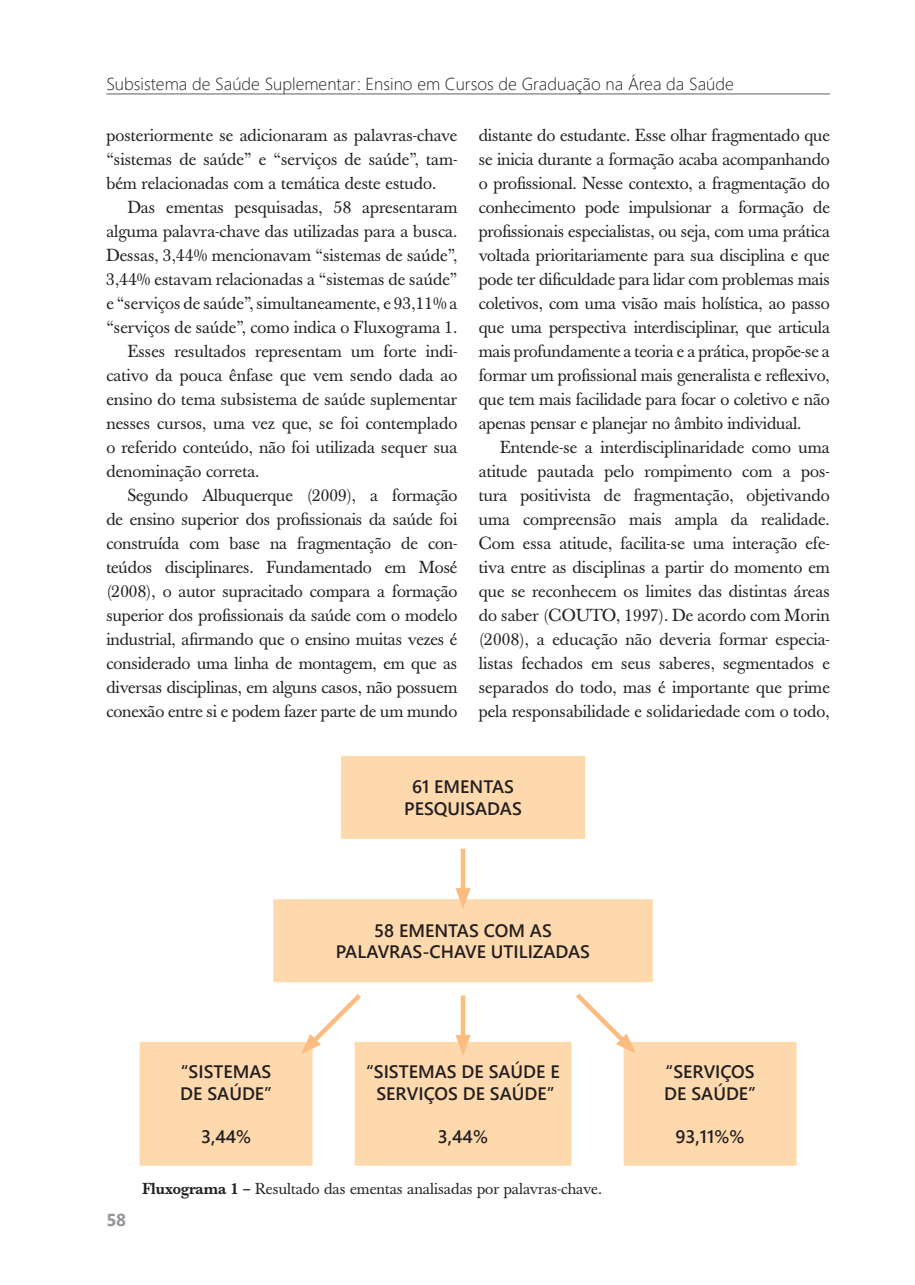
<style>
.page{position:relative;width:915px;height:1285px;background:#fff}
.page>*{position:absolute;margin:0;border:0;box-sizing:border-box;transform-origin:0 0}
.Quadro_01{font:600 18px "Segoe UI";color:#231f20}
.Texto_01{font:17.25px/24px "Baskerville";color:#231f20;text-align:justify}
.Texto_01_5_Hifenizad{font:17.25px/24px "Baskerville";color:#231f20;text-align:justify}
.Cabeçalho_01{font:300 17.25px "Segoe UI";color:#231f20}
.t1{font:700 17.25px "Segoe UI";color:#939598}
.Legenda_01{font:15.75px "Baskerville";color:#231f20}
.s1{font-weight:500}
</style>
<div class="page">
<hr style="left:106px;top:93px;width:723px;height:2px;background:#939598">
<div style="left:340px;top:755px;width:245px;height:84px;background:#fed9ae"></div>
<div style="left:339px;top:754px;width:247px;height:86px;border:2px solid #fff"></div>
<div style="left:272px;top:898px;width:381px;height:84px;background:#fed9ae"></div>
<div style="left:272px;top:897px;width:382px;height:86px;border:2px solid #fff"></div>
<div style="left:139px;top:1040px;width:174px;height:126px;background:#fed9ae"></div>
<div style="left:138px;top:1040px;width:176px;height:126px;border:2px solid #fff"></div>
<div style="left:354px;top:1040px;width:218px;height:126px;background:#fed9ae"></div>
<div style="left:353px;top:1040px;width:219px;height:126px;border:2px solid #fff"></div>
<div style="left:622px;top:1040px;width:175px;height:126px;background:#fed9ae"></div>
<div style="left:622px;top:1040px;width:175px;height:126px;border:2px solid #fff"></div>
<div style="left:460px;top:848px;width:5px;height:48px;background:#fcbc80"></div>
<svg style="left:455px;top:887px;width:15px;height:21px"></svg>
<svg style="left:301px;top:994px;width:64px;height:59px"></svg>
<div style="left:460px;top:995px;width:5px;height:47px;background:#fcbc80"></div>
<svg style="left:455px;top:1034px;width:15px;height:21px"></svg>
<svg style="left:571px;top:993px;width:64px;height:60px"></svg>
<p class="Cabeçalho_01" style="left:106px;top:70px;width:628px">Subsistema de Saúde Suplementar: Ensino em Cursos de Graduação na Área da Saúde</p>
<p class="Texto_01" style="left:106px;top:123px;width:352px">posteriormente se adicionaram as palavras-chave “sistemas de saúde” e “serviços de saúde”, tam&shy;bém relacionadas com a temática deste estudo.</p>
<p class="Texto_01" style="left:106px;top:195px;width:352px;text-indent:21px">Das ementas pesquisadas, 58 apresentaram alguma palavra-chave das utilizadas para a busca.<br>Dessas, 3,44% mencionavam “sistemas de saúde”, 3,44% estavam relacionadas a “sistemas de saúde” e “serviços de saúde”, simultaneamente, e 93,11% a “serviços de saúde”, como indica o Fluxograma 1.</p>
<p class="Texto_01" style="left:106px;top:339px;width:352px;text-indent:21px">Esses resultados representam um forte indi&shy;cativo da pouca ênfase que vem sendo dada ao ensino do tema subsistema de saúde suplementar nesses cursos, uma vez que, se foi contemplado o referido conteúdo, não foi utilizada sequer sua denominação correta.</p>
<p class="Texto_01" style="left:106px;top:483px;width:352px;text-indent:21px">Segundo Albuquerque (2009), a formação de ensino superior dos profissionais da saúde foi construída com base na fragmentação de con&shy;teúdos disciplinares. Fundamentado em Mosé (2008), o autor supracitado compara a formação superior dos profissionais da saúde com o modelo industrial, afirmando que o ensino muitas vezes é considerado uma linha de montagem, em que as diversas disciplinas, em alguns casos, não possuem conexão entre si e podem fazer parte de um mundo</p>
<p class="Texto_01" style="left:478px;top:123px;width:352px">distante do estudante. Esse olhar fragmentado que se inicia durante a formação acaba acompanhando o profissional. Nesse contexto, a fragmentação do conhecimento pode impulsionar a formação de profissionais especialistas, ou seja, com uma prática voltada prioritariamente para sua disciplina e que pode ter dificuldade para lidar com problemas mais coletivos, com uma visão mais holística, ao passo que uma perspectiva interdisciplinar, que articula mais profundamente a teoria e a prática, propõe-se a formar um profissional mais generalista e reflexivo, que tem mais facilidade para focar o coletivo e não apenas pensar e planejar no âmbito individual.</p>
<p class="Texto_01_5_Hifenizad" style="left:478px;top:435px;width:352px;text-indent:21px">Entende-se a interdisciplinaridade como uma atitude pautada pelo rompimento com a pos&shy;tura positivista de fragmentação, objetivando uma compreensão mais ampla da realidade.<br>Com essa atitude, facilita-se uma interação efe&shy;tiva entre as disciplinas a partir do momento em que se reconhecem os limites das distintas áreas do saber (COUTO, 1997). De acordo com Morin (2008), a educação não deveria formar especia&shy;listas fechados em seus saberes, segmentados e separados do todo, mas é importante que prime pela responsabilidade e solidariedade com o todo,</p>
<p class="Quadro_01" style="left:412px;top:772px;width:103px">61 EMENTAS</p>
<p class="Quadro_01" style="left:404px;top:793px;width:119px">PESQUISADAS</p>
<p class="Quadro_01" style="left:374px;top:915px;width:179px">58 EMENTAS COM AS</p>
<p class="Quadro_01" style="left:336px;top:937px;width:255px">PALAVRAS-CHAVE UTILIZADAS</p>
<p class="t1" style="left:106px;top:1206px;width:21px">58</p>
<p class="Quadro_01" style="left:181px;top:1056px;width:92px">“SISTEMAS</p>
<p class="Quadro_01" style="left:180px;top:1078px;width:93px">DE SAÚDE”</p>
<p class="Quadro_01" style="left:201px;top:1121px;width:52px">3,44%</p>
<p class="Quadro_01" style="left:366px;top:1056px;width:195px">“SISTEMAS DE SAÚDE E</p>
<p class="Quadro_01" style="left:376px;top:1078px;width:179px">SERVIÇOS DE SAÚDE”</p>
<p class="Quadro_01" style="left:438px;top:1121px;width:52px">3,44%</p>
<p class="Legenda_01" style="left:142px;top:1178px;width:461px"><span class="s1">Fluxograma 1 –</span> Resultado das ementas analisadas por palavras-chave.</p>
<p class="Quadro_01" style="left:665px;top:1056px;width:90px">“SERVIÇOS</p>
<p class="Quadro_01" style="left:664px;top:1078px;width:93px">DE SAÚDE”</p>
<p class="Quadro_01" style="left:675px;top:1121px;width:71px">93,11%%</p>
</div>
